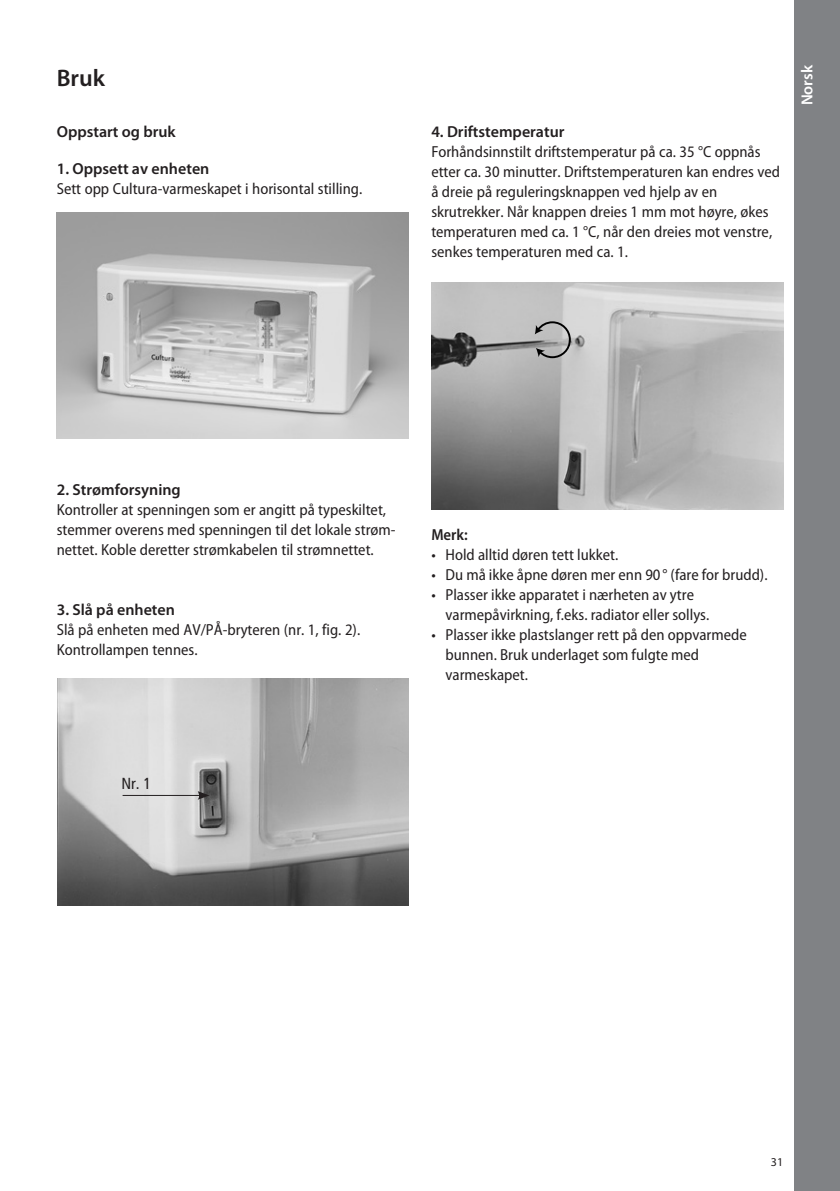
<style>
.page{position:relative;width:840px;height:1191px;background:#fff}
.page>*{position:absolute;margin:0;border:0;box-sizing:border-box;transform-origin:0 0}
.t1{font:600 24px "Myriad Pro";color:#231f20}
.t2{font:semi-condensed 16px/20px "Myriad Pro";color:#231f20}
.t3{font:600 16px "Myriad Pro";color:#231f20}
.t4{font:600 16px "Myriad Pro";color:#fff}
.t5{font:600 semi-condensed 16px "Myriad Pro";color:#231f20}
.t6{font:condensed 16px "Frutiger";color:#231f20}
.t7{font:12px "Myriad Pro";color:#231f20}
</style>
<div class="page">
<div style="left:794px;top:0;width:45px;height:1191px;background:#808285"></div>
<img style="left:57px;top:212px;width:351px;height:227px">
<img style="left:58px;top:678px;width:350px;height:227px">
<hr style="left:122px;top:795px;width:79px;height:1px;background:#231f20">
<svg style="left:197px;top:791px;width:12px;height:8px"></svg>
<img style="left:431px;top:283px;width:351px;height:226px">
<svg style="left:534px;top:320px;width:37px;height:39px"></svg>
<h1 class="t1" style="left:57px;top:65px;width:50px">Bruk</h1>
<p class="t3" style="left:57px;top:123px;width:120px">Oppstart og bruk</p>
<p class="t3" style="left:57px;top:160px;width:154px">1. Oppsett av enheten</p>
<p class="t2" style="left:57px;top:179px;width:307px">Sett opp Cultura-varmeskapet i horisontal stilling.</p>
<p class="t3" style="left:431px;top:123px;width:135px">4. Driftstemperatur</p>
<p class="t2" style="left:431px;top:142px;width:350px">Forhåndsinnstilt driftstemperatur på ca. 35 °C oppnås etter ca. 30 minutter. Driftstemperaturen kan endres ved å dreie på reguleringsknappen ved hjelp av en skrutrekker. Når knappen dreies 1 mm mot høyre, økes temperaturen med ca. 1 °C, når den dreies mot venstre, senkes temperaturen med ca. 1.</p>
<p class="t4" style="left:797px;top:105px;width:42px;rotate:-90deg">Norsk</p>
<p class="t3" style="left:57px;top:480px;width:125px">2. Strømforsyning</p>
<p class="t2" style="left:57px;top:499px;width:339px">Kontroller at spenningen som er angitt på typeskiltet, stemmer overens med spenningen til det lokale strøm&shy;nettet. Koble deretter strømkabelen til strømnettet.</p>
<p class="t3" style="left:57px;top:600px;width:120px">3. Slå på enheten</p>
<p class="t2" style="left:57px;top:619px;width:305px">Slå på enheten med AV/PÅ-bryteren (nr. 1, fig. 2).<br>Kontrollampen tennes.</p>
<p class="t5" style="left:431px;top:525px;width:38px">Merk:</p>
<p class="t2" style="left:431px;top:544px;width:188px">• Hold alltid døren tett lukket.</p>
<p class="t2" style="left:431px;top:564px;width:337px">• Du må ikke åpne døren mer enn 90 ° (fare for brudd).</p>
<p class="t2" style="left:445px;top:584px;width:265px;text-indent:-14px">• Plasser ikke apparatet i nærheten av ytre varmepåvirkning, f.eks. radiator eller sollys.</p>
<p class="t2" style="left:445px;top:624px;width:302px;text-indent:-14px">• Plasser ikke plastslanger rett på den oppvarmede bunnen. Bruk underlaget som fulgte med varmeskapet.</p>
<p class="t6" style="left:121px;top:774px;width:31px">Nr. 1</p>
<p class="t7" style="left:770px;top:1155px;width:14px">31</p>
</div>
